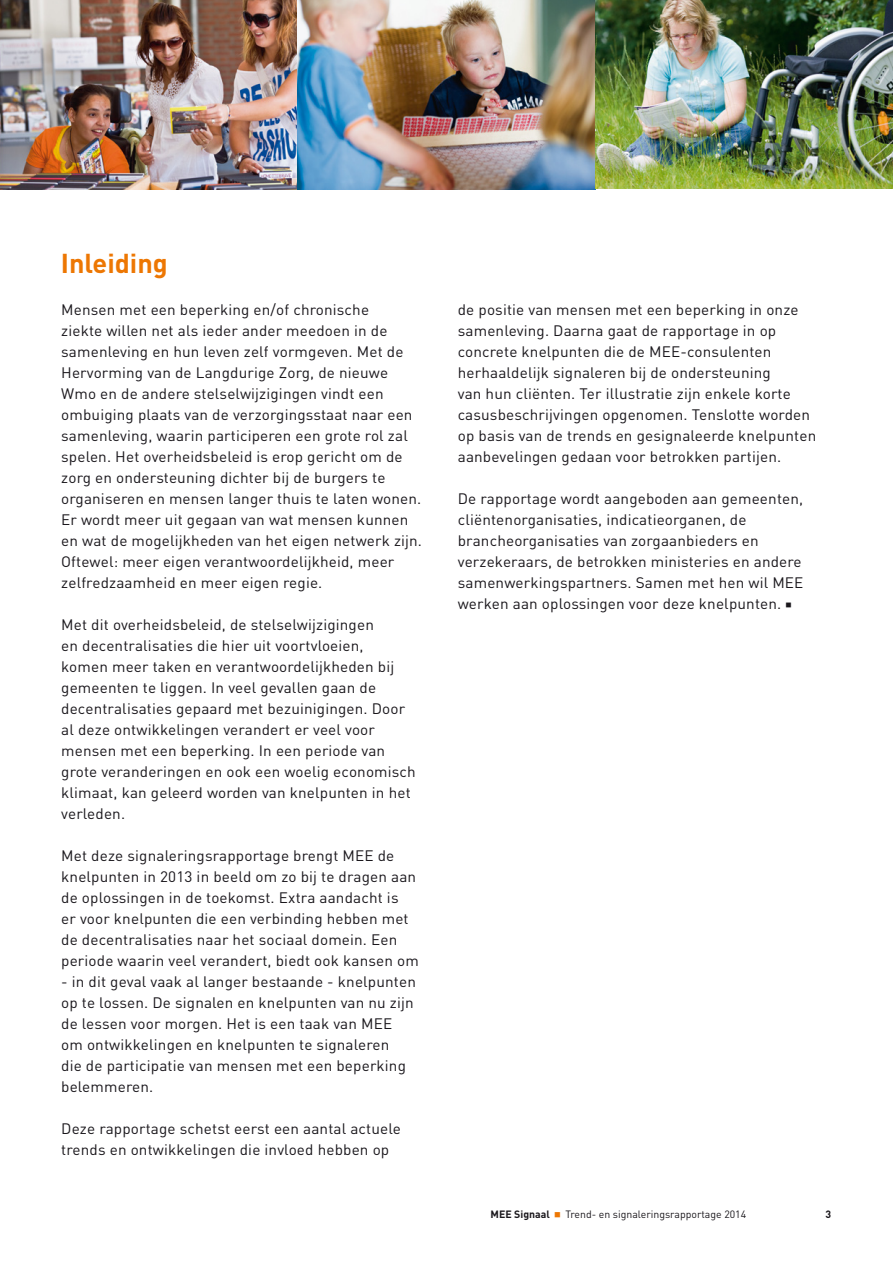
<style>
.page{position:relative;width:893px;height:1263px;background:#fff}
.page>*{position:absolute;margin:0;border:0;box-sizing:border-box;transform-origin:0 0}
.t1{font:700 27px "DIN";color:#ed7703}
.t2{font:15px/21px "DIN";letter-spacing:.01em;color:#1a171c}
.t3{font:10.5px "DIN";color:#1a171c}
.t4{font:700 10.5px "DIN";color:#1a171c}
.s1{font-weight:700}
.s2{color:#ed7703}
</style>
<div class="page">
<img style="left:0;top:0;width:893px;height:189px">
<h1 class="t1" style="left:61px;top:246px;width:109px">Inleiding</h1>
<p class="t2" style="left:61px;top:299px;width:362px">Mensen met een beperking en/of chronische<br>ziekte willen net als ieder ander meedoen in de samenleving en hun leven zelf vormgeven. Met de Hervorming van de Langdurige Zorg, de nieuwe Wmo en de andere stelselwijzigingen vindt een ombuiging plaats van de verzorgingsstaat naar een samenleving, waarin participeren een grote rol zal spelen. Het overheidsbeleid is erop gericht om de zorg en ondersteuning dichter bij de burgers te organiseren en mensen langer thuis te laten wonen.<br>Er wordt meer uit gegaan van wat mensen kunnen en wat de mogelijkheden van het eigen netwerk zijn.<br>Oftewel: meer eigen verantwoordelijkheid, meer zelfredzaamheid en meer eigen regie.</p>
<p class="t2" style="left:61px;top:614px;width:356px">Met dit overheidsbeleid, de stelselwijzigingen<br>en decentralisaties die hier uit voortvloeien,<br>komen meer taken en verantwoordelijkheden bij gemeenten te liggen. In veel gevallen gaan de decentralisaties gepaard met bezuinigingen. Door al deze ontwikkelingen verandert er veel voor mensen met een beperking. In een periode van grote veranderingen en ook een woelig economisch klimaat, kan geleerd worden van knelpunten in het verleden.</p>
<p class="t2" style="left:61px;top:845px;width:359px">Met deze signaleringsrapportage brengt MEE de knelpunten in 2013 in beeld om zo bij te dragen aan de oplossingen in de toekomst. Extra aandacht is<br>er voor knelpunten die een verbinding hebben met de decentralisaties naar het sociaal domein. Een periode waarin veel verandert, biedt ook kansen om</p>
<p class="t2" style="left:61px;top:971px;width:356px">- in dit geval vaak al langer bestaande - knelpunten op te lossen. De signalen en knelpunten van nu zijn de lessen voor morgen. Het is een taak van MEE om ontwikkelingen en knelpunten te signaleren<br>die de participatie van mensen met een beperking belemmeren.</p>
<p class="t2" style="left:61px;top:1118px;width:341px">Deze rapportage schetst eerst een aantal actuele trends en ontwikkelingen die invloed hebben op</p>
<p class="t2" style="left:458px;top:299px;width:360px">de positie van mensen met een beperking in onze samenleving. Daarna gaat de rapportage in op concrete knelpunten die de MEE-consulenten herhaaldelijk signaleren bij de ondersteuning<br>van hun cliënten. Ter illustratie zijn enkele korte casusbeschrijvingen opgenomen. Tenslotte worden op basis van de trends en gesignaleerde knelpunten aanbevelingen gedaan voor betrokken partijen.</p>
<p class="t2" style="left:458px;top:488px;width:347px">De rapportage wordt aangeboden aan gemeenten, cliëntenorganisaties, indicatieorganen, de brancheorganisaties van zorgaanbieders en verzekeraars, de betrokken ministeries en andere samenwerkingspartners. Samen met hen wil MEE werken aan oplossingen voor deze knelpunten. ■</p>
<p class="t3" style="left:491px;top:1208px;width:257px"><span class="s1">MEE Signaal</span> <span class="s2">■</span> Trend- en signaleringsrapportage 2014</p>
<p class="t4" style="left:826px;top:1207px;width:7px">3</p>
</div>
